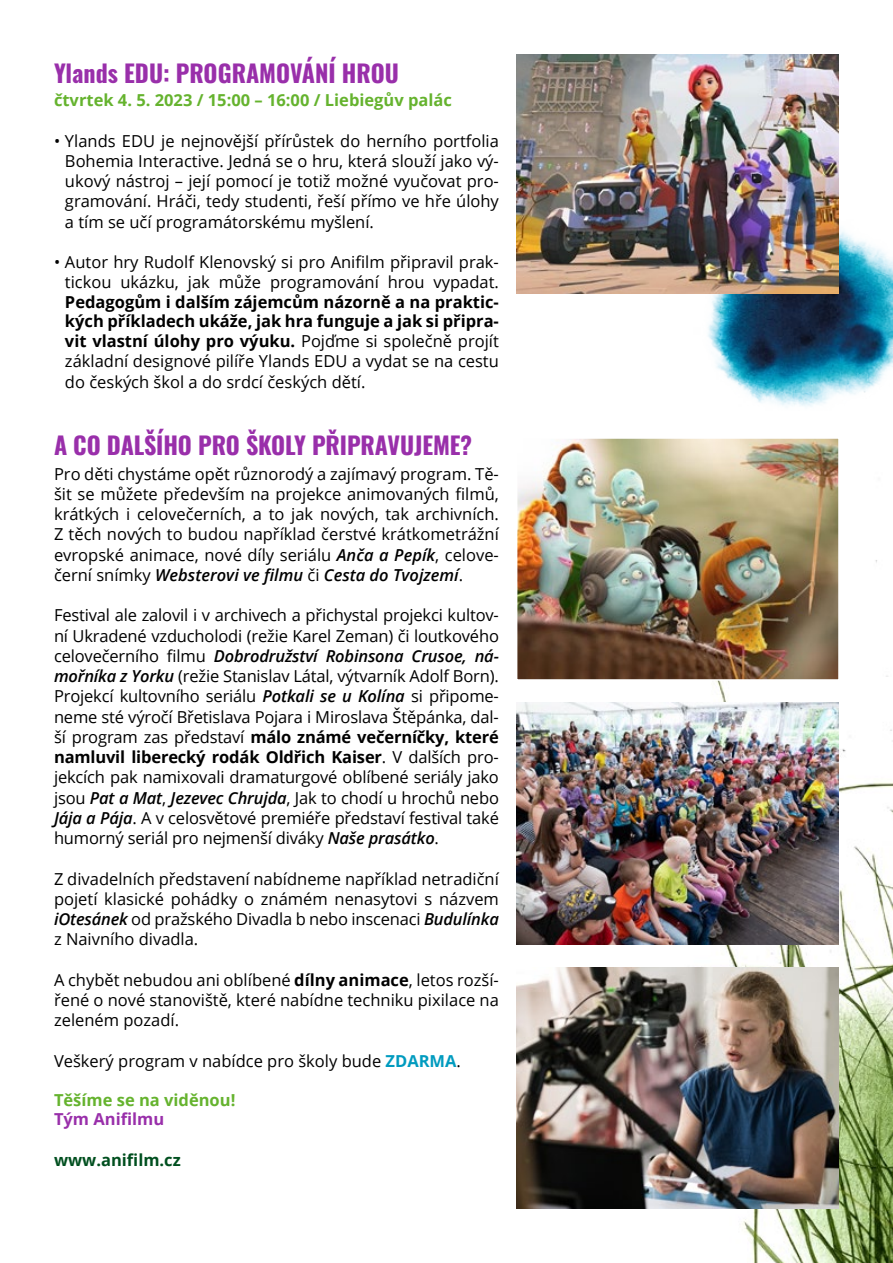
<style>
.page{position:relative;width:893px;height:1263px;background:#fff}
.page>*{position:absolute;margin:0;border:0;box-sizing:border-box;transform-origin:0 0}
.t1{font:24px "Oswald";color:#992faa}
.t2{font:16.5px/20.2px "Open Sans";color:#000;text-align:justify}
.t3{font:700 16.5px/20px "Open Sans";color:#000;text-align:justify}
.t4{font:700 16.5px "Open Sans";color:#65b32e}
.t5{font:700 16.5px "Open Sans";color:#004f1f}
.t6{font:700 16.5px "Open Sans";color:#992faa}
.s1{font-weight:400}
.s2{font-weight:600;font-style:italic}
.s3{font-weight:700}
.s4{font-weight:700;color:#009bbf}
</style>
<div class="page">
<img style="left:605px;top:560px;width:288px;height:703px">
<img style="left:693px;top:230px;width:200px;height:177px">
<img style="left:517px;top:54px;width:322px;height:239px">
<img style="left:519px;top:440px;width:318px;height:238px">
<div style="left:516px;top:437px;width:324px;height:244px;border:2px solid #fff"></div>
<img style="left:517px;top:702px;width:322px;height:242px">
<img style="left:517px;top:967px;width:322px;height:242px">
<h1 class="t1" style="left:54px;top:52px;width:346px">Ylands EDU: PROGRAMOVÁNÍ HROU</h1>
<p class="t4" style="left:54px;top:88px;width:399px">čtvrtek 4. 5. 2023 / 15:00 – 16:00 / Liebiegův palác</p>
<p class="t2" style="left:65px;top:130px;width:435px;text-indent:-11px">• Ylands EDU je nejnovější přírůstek do herního portfolia Bohemia Interactive. Jedná se o hru, která slouží jako vý&shy;ukový nástroj – její pomocí je totiž možné vyučovat pro&shy;gramování. Hráči, tedy studenti, řeší přímo ve hře úlohy a tím se učí programátorskému myšlení.</p>
<p class="t2" style="left:54px;top:252px;width:446px;text-align:right">• Autor hry Rudolf Klenovský si pro Anifilm připravil prak&shy;tickou ukázku, jak může programování hrou vypadat.</p>
<p class="t3" style="left:65px;top:291px;width:435px">Pedagogům i dalším zájemcům názorně a na praktic&shy;kých příkladech ukáže, jak hra funguje a jak si připra&shy;vit vlastní úlohy pro výuku. <span class="s1">Pojďme si společně projít základní designové pilíře Ylands EDU a vydat se na cestu do českých škol a do srdcí českých dětí.</span></p>
<h1 class="t1" style="left:54px;top:424px;width:420px">A CO DALŠÍHO PRO ŠKOLY PŘIPRAVUJEME?</h1>
<p class="t2" style="left:54px;top:463px;width:446px">Pro děti chystáme opět různorodý a zajímavý program. Tě&shy;šit se můžete především na projekce animovaných filmů, krátkých i celovečerních, a to jak nových, tak archivních.<br>Z těch nových to budou například čerstvé krátkometrážní evropské animace, nové díly seriálu <span class="s2">Anča a Pepík</span>, celove&shy;černí snímky <span class="s2">Websterovi ve filmu</span> či <span class="s2">Cesta do Tvojzemí</span>.</p>
<p class="t2" style="left:54px;top:605px;width:446px">Festival ale zalovil i v archivech a přichystal projekci kultov&shy;ní Ukradené vzducholodi (režie Karel Zeman) či loutkového celovečerního filmu <span class="s2">Dobrodružství Robinsona Crusoe, ná&shy;mořníka z Yorku</span> (režie Stanislav Látal, výtvarník Adolf Born).<br>Projekcí kultovního seriálu <span class="s2">Potkali se u Kolína</span> si připome&shy;neme sté výročí Břetislava Pojara i Miroslava Štěpánka, dal&shy;ší program zas představí <span class="s3">málo známé večerníčky, které namluvil liberecký rodák Oldřich Kaiser</span>. V dalších pro&shy;jekcích pak namixovali dramaturgové oblíbené seriály jako jsou <span class="s2">Pat a Mat</span>, <span class="s2">Jezevec Chrujda</span>, Jak to chodí u hrochů nebo <span class="s2">Jája a Pája</span>. A v celosvětové premiéře představí festival také humorný seriál pro nejmenší diváky <span class="s2">Naše prasátko</span>.</p>
<p class="t2" style="left:54px;top:868px;width:446px">Z divadelních představení nabídneme například netradiční pojetí klasické pohádky o známém nenasytovi s názvem <span class="s2">iOtesánek</span> od pražského Divadla b nebo inscenaci <span class="s2">Budulínka </span>z Naivního divadla.</p>
<p class="t2" style="left:54px;top:969px;width:446px">A chybět nebudou ani oblíbené <span class="s3">dílny animace</span>, letos rozší&shy;řené o nové stanoviště, které nabídne techniku pixilace na zeleném pozadí.</p>
<p class="t2" style="left:54px;top:1050px;width:408px">Veškerý program v nabídce pro školy bude <span class="s4">ZDARMA</span>.</p>
<p class="t4" style="left:54px;top:1088px;width:183px">Těšíme se na viděnou!</p>
<p class="t6" style="left:54px;top:1108px;width:112px">Tým Anifilmu</p>
<p class="t5" style="left:54px;top:1148px;width:128px">www.anifilm.cz</p>
</div>
